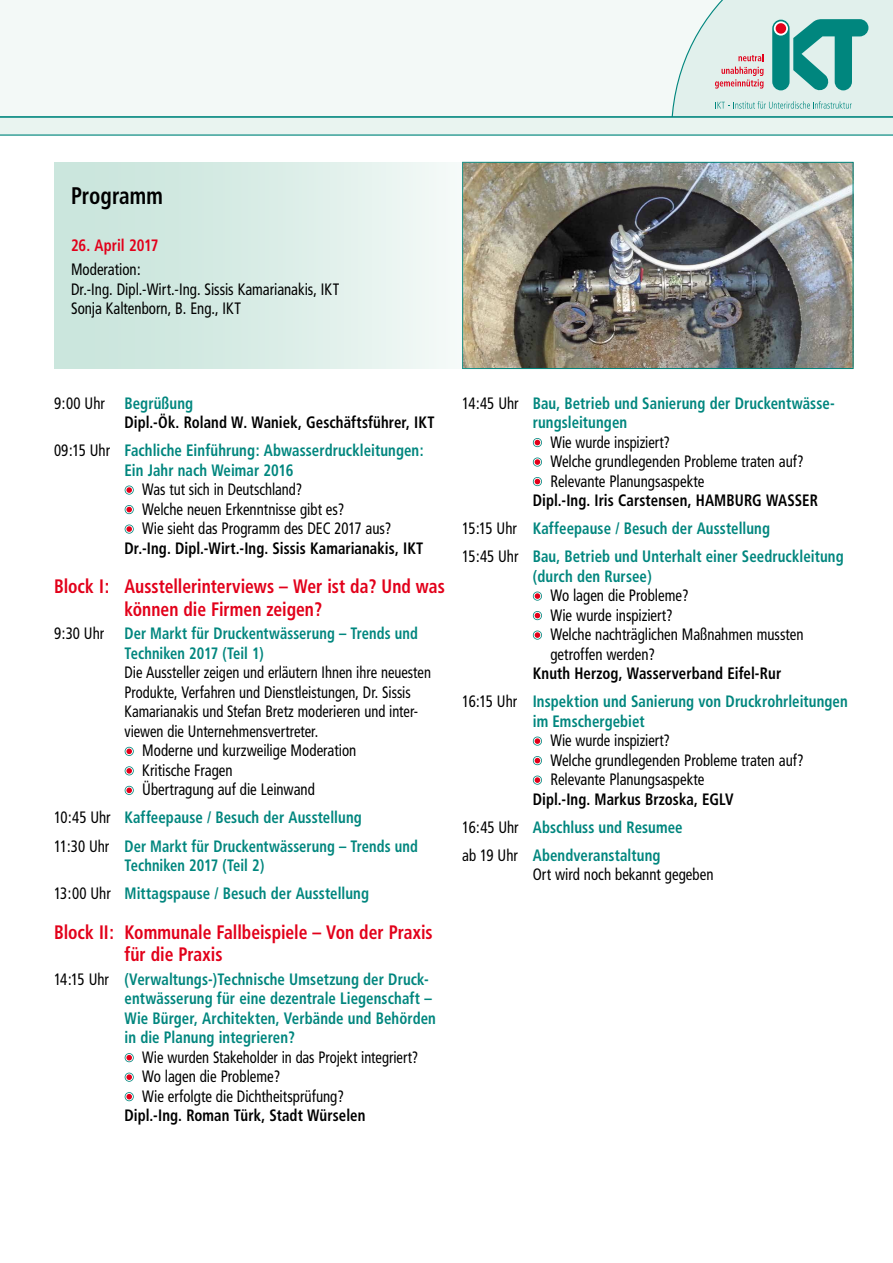
<style>
.page{position:relative;width:893px;height:1263px;background:#fff}
.page>*{position:absolute;margin:0;border:0;box-sizing:border-box;transform-origin:0 0}
.t1{font:700 condensed 24px "Frutiger";color:#000;scale:.88 1}
.t2{font:700 condensed 19.5px/22.5px "Frutiger";color:#e2001a;scale:.9 1}
.t3{font:700 condensed 16.5px/28px "Frutiger";letter-spacing:.005em;color:#00867e;scale:.9 1}
.t4{font:condensed 16.5px/19.5px "Frutiger";color:#000;scale:.88 1}
.t5{font:condensed 16.5px/19.5px "Frutiger";color:#000;scale:.9 1}
.t6{font:700 condensed 16.5px/19.5px "Frutiger";letter-spacing:.005em;color:#000;scale:.9 1}
.t7{font:700 condensed 16.5px/19.5px "Frutiger";letter-spacing:.005em;color:#00867e;scale:.88 1}
.t8{font:700 condensed 16.5px "Frutiger";letter-spacing:-.005em;color:#e2001a;scale:.9 1}
.s1{font-weight:400}
.s2{color:#00867e}
.s3{font-weight:400;color:#000}
.s4{color:#000}
</style>
<div class="page">
<div style="left:0;top:0;width:893px;height:125px;background:#f3f9f7"></div>
<svg style="left:671px;top:0;width:222px;height:116px;background:#bcdbd7"></svg>
<div style="left:0;top:117px;width:893px;height:18px;background:#e9f4f0"></div>
<hr style="left:0;top:116px;width:893px;height:2px;background:#00867e">
<hr style="left:0;top:134px;width:893px;height:2px;background:#00867e">
<img style="left:502px;top:164px;width:349px;height:203px">
<div style="left:462px;top:162px;width:391px;height:207px;border:1px solid #00867e"></div>
<svg style="left:54px;top:162px;width:448px;height:207px;background:#d7e7df"></svg>
<svg style="left:125px;top:485px;width:9px;height:10px"></svg>
<svg style="left:125px;top:486px;width:8px;height:8px"></svg>
<svg style="left:126px;top:487px;width:6px;height:6px"></svg>
<svg style="left:125px;top:505px;width:9px;height:9px"></svg>
<svg style="left:125px;top:506px;width:8px;height:7px"></svg>
<svg style="left:126px;top:507px;width:6px;height:5px"></svg>
<svg style="left:125px;top:524px;width:9px;height:10px"></svg>
<svg style="left:125px;top:525px;width:8px;height:8px"></svg>
<svg style="left:126px;top:526px;width:6px;height:6px"></svg>
<svg style="left:125px;top:747px;width:9px;height:9px"></svg>
<svg style="left:126px;top:748px;width:6px;height:6px"></svg>
<svg style="left:125px;top:766px;width:9px;height:9px"></svg>
<svg style="left:125px;top:767px;width:8px;height:8px"></svg>
<svg style="left:126px;top:768px;width:6px;height:6px"></svg>
<svg style="left:125px;top:786px;width:9px;height:9px"></svg>
<svg style="left:126px;top:787px;width:6px;height:6px"></svg>
<svg style="left:125px;top:1053px;width:9px;height:9px"></svg>
<svg style="left:125px;top:1054px;width:8px;height:7px"></svg>
<svg style="left:126px;top:1055px;width:6px;height:5px"></svg>
<svg style="left:125px;top:1072px;width:9px;height:10px"></svg>
<svg style="left:125px;top:1073px;width:8px;height:8px"></svg>
<svg style="left:126px;top:1074px;width:6px;height:6px"></svg>
<svg style="left:125px;top:1092px;width:9px;height:9px"></svg>
<svg style="left:125px;top:1093px;width:8px;height:7px"></svg>
<svg style="left:126px;top:1094px;width:6px;height:5px"></svg>
<svg style="left:533px;top:438px;width:9px;height:9px"></svg>
<svg style="left:534px;top:439px;width:7px;height:7px"></svg>
<svg style="left:535px;top:440px;width:5px;height:5px"></svg>
<svg style="left:533px;top:457px;width:9px;height:10px"></svg>
<svg style="left:534px;top:458px;width:7px;height:8px"></svg>
<svg style="left:535px;top:459px;width:5px;height:6px"></svg>
<svg style="left:533px;top:477px;width:9px;height:9px"></svg>
<svg style="left:534px;top:478px;width:7px;height:7px"></svg>
<svg style="left:535px;top:479px;width:5px;height:5px"></svg>
<svg style="left:533px;top:591px;width:9px;height:10px"></svg>
<svg style="left:534px;top:592px;width:7px;height:8px"></svg>
<svg style="left:535px;top:593px;width:5px;height:6px"></svg>
<svg style="left:533px;top:611px;width:9px;height:9px"></svg>
<svg style="left:534px;top:612px;width:7px;height:7px"></svg>
<svg style="left:535px;top:613px;width:5px;height:5px"></svg>
<svg style="left:533px;top:630px;width:9px;height:10px"></svg>
<svg style="left:534px;top:631px;width:7px;height:8px"></svg>
<svg style="left:535px;top:632px;width:5px;height:6px"></svg>
<svg style="left:533px;top:736px;width:9px;height:10px"></svg>
<svg style="left:534px;top:737px;width:7px;height:8px"></svg>
<svg style="left:535px;top:738px;width:5px;height:6px"></svg>
<svg style="left:533px;top:756px;width:9px;height:9px"></svg>
<svg style="left:534px;top:757px;width:7px;height:7px"></svg>
<svg style="left:535px;top:758px;width:5px;height:5px"></svg>
<svg style="left:533px;top:775px;width:9px;height:10px"></svg>
<svg style="left:534px;top:776px;width:7px;height:8px"></svg>
<svg style="left:535px;top:777px;width:5px;height:6px"></svg>
<h1 class="t1" style="left:71px;top:181px;width:106px">Programm</h1>
<p class="t8" style="left:71px;top:236px;width:99px">26. April 2017</p>
<p class="t5" style="left:71px;top:260px;width:300px">Moderation:<br>Dr.-Ing. Dipl.-Wirt.-Ing. Sissis Kamarianakis, IKT<br>Sonja Kaltenborn, B. Eng., IKT</p>
<p class="t6" style="left:124px;top:393px;width:346px;text-indent:-70px"><span class="s1">9:00 Uhr</span> <span class="s2">Begrüßung<br></span>Dipl.-Ök. Roland W. Waniek, Geschäftsführer, IKT</p>
<p class="t3" style="left:124px;top:441px;width:334px;line-height:19.5px;text-indent:-70px"><span class="s3">09:15 Uhr</span> Fachliche Einführung: Abwasserdruckleitungen:<br>Ein Jahr nach Weimar 2016</p>
<p class="t4" style="left:142px;top:480px;width:285px">Was tut sich in Deutschland?<br>Welche neuen Erkenntnisse gibt es?<br>Wie sieht das Programm des DEC 2017 aus?</p>
<p class="t6" style="left:124px;top:538px;width:334px">Dr.-Ing. Dipl.-Wirt.-Ing. Sissis Kamarianakis, IKT</p>
<p class="t2" style="left:124px;top:575px;width:357px;text-indent:-70px">Block I: Ausstellerinterviews – Wer ist da? Und was können die Firmen zeigen?</p>
<p class="t7" style="left:124px;top:624px;width:335px;text-indent:-70px"><span class="s3">9:30 Uhr</span> Der Markt für Druckentwässerung – Trends und<br>Techniken 2017 (Teil 1)</p>
<p class="t4" style="left:124px;top:663px;width:350px">Die Aussteller zeigen und erläutern Ihnen ihre neuesten</p>
<p class="t4" style="left:124px;top:683px;width:327px">Produkte, Verfahren und Dienstleistungen, Dr. Sissis</p>
<p class="t4" style="left:124px;top:702px;width:335px">Kamarianakis und Stefan Bretz moderieren und inter-</p>
<p class="t4" style="left:124px;top:722px;width:222px">viewen die Unternehmensvertreter.</p>
<p class="t5" style="left:142px;top:741px;width:239px">Moderne und kurzweilige Moderation</p>
<p class="t5" style="left:142px;top:761px;width:102px">Kritische Fragen</p>
<p class="t5" style="left:142px;top:780px;width:193px">Übertragung auf die Leinwand</p>
<p class="t3" style="left:54px;top:804px;width:406px"><span class="s3">10:45 Uhr</span> Kaffeepause / Besuch der Ausstellung<br><span class="s3">11:30 Uhr</span> Der Markt für Druckentwässerung – Trends und</p>
<p class="t7" style="left:54px;top:851px;width:360px;line-height:28px;text-indent:70px">Techniken 2017 (Teil 2)<br><span class="s3">13:00 Uhr</span> Mittagspause / Besuch der Ausstellung</p>
<p class="t2" style="left:124px;top:920px;width:344px;text-indent:-70px">Block II: Kommunale Fallbeispiele – Von der Praxis für die Praxis</p>
<p class="t3" style="left:124px;top:969px;width:348px;line-height:19.5px;text-indent:-70px"><span class="s3">14:15 Uhr</span> (Verwaltungs-)Technische Umsetzung der Druck&shy;entwässerung für eine dezentrale Liegenschaft – Wie Bürger, Architekten, Verbände und Behörden in die Planung integrieren?</p>
<p class="t4" style="left:142px;top:1047px;width:315px">Wie wurden Stakeholder in das Projekt integriert?<br>Wo lagen die Probleme?<br>Wie erfolgte die Dichtheitsprüfung?</p>
<p class="t6" style="left:124px;top:1106px;width:269px">Dipl.-Ing. Roman Türk, Stadt Würselen</p>
<p class="t3" style="left:533px;top:393px;width:337px;line-height:19.5px;text-indent:-70px"><span class="s3">14:45 Uhr</span> Bau, Betrieb und Sanierung der Druckentwässe&shy;rungsleitungen</p>
<p class="t4" style="left:550px;top:432px;width:289px">Wie wurde inspiziert?<br>Welche grundlegenden Probleme traten auf?<br>Relevante Planungsaspekte</p>
<p class="t3" style="left:462px;top:486px;width:425px;text-indent:70px"><span class="s4">Dipl.-Ing. Iris Carstensen, HAMBURG WASSER<br></span><span class="s3">15:15 Uhr</span> Kaffeepause / Besuch der Ausstellung<br><span class="s3">15:45 Uhr</span> Bau, Betrieb und Unterhalt einer Seedruckleitung</p>
<p class="t3" style="left:533px;top:562px;width:134px">(durch den Rursee)</p>
<p class="t5" style="left:550px;top:586px;width:283px">Wo lagen die Probleme?<br>Wie wurde inspiziert?<br>Welche nachträglichen Maßnahmen mussten getroffen werden?</p>
<p class="t3" style="left:462px;top:659px;width:430px;text-align:center"><span class="s4">Knuth Herzog, Wasserverband Eifel-Rur<br></span><span class="s3">16:15 Uhr</span> Inspektion und Sanierung von Druckrohrleitungen</p>
<p class="t3" style="left:533px;top:707px;width:126px">im Emschergebiet</p>
<p class="t4" style="left:550px;top:731px;width:289px">Wie wurde inspiziert?<br>Welche grundlegenden Probleme traten auf?<br>Relevante Planungsaspekte</p>
<p class="t3" style="left:462px;top:785px;width:303px;text-indent:70px"><span class="s4">Dipl.-Ing. Markus Brzoska, EGLV<br></span><span class="s3">16:45 Uhr</span> Abschluss und Resumee<br><span class="s3">ab 19 Uhr</span> Abendveranstaltung</p>
<p class="t5" style="left:533px;top:865px;width:202px">Ort wird noch bekannt gegeben</p>
</div>
